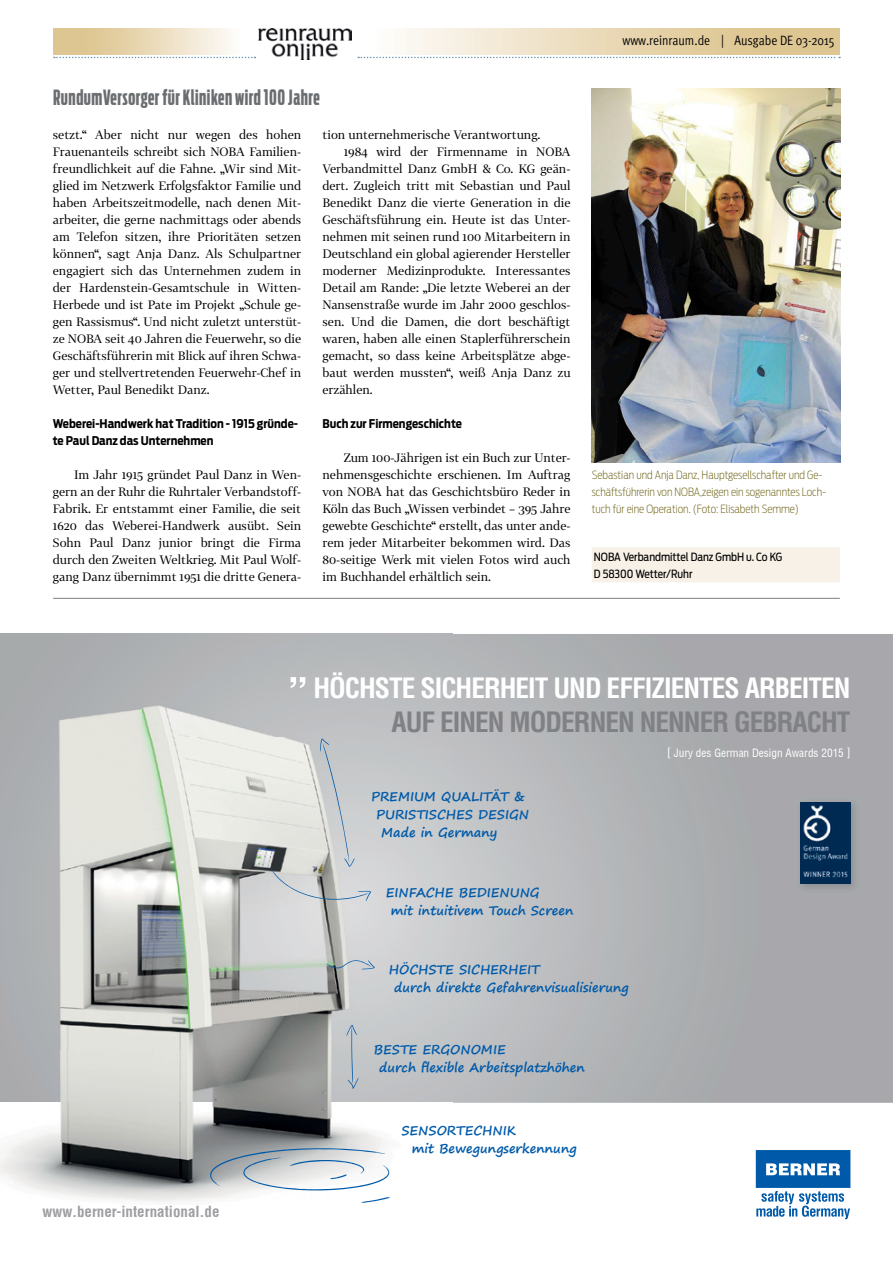
<style>
.page{position:relative;width:893px;height:1263px;background:#fff}
.page>*{position:absolute;margin:0;border:0;box-sizing:border-box;transform-origin:0 0}
.t1{font:700 condensed 27.3px "Switzerland";letter-spacing:-.035em;color:#fff}
.t2{font:700 condensed 27.3px "Switzerland";letter-spacing:-.035em;color:#808185}
.t3{font:700 21px "Antenna Comp";letter-spacing:.025em;color:#6b6e71}
.t4{font:700 condensed 15px "Switzerland";color:#9e9ea2}
.t5{font:13.5px "Meta OT Cond Norm";color:#000}
.t6{font:700 12.75px/18px "Segoe Print";color:#005aa9}
.t7{font:12px/17px "Tabac G2";color:#000;text-align:justify}
.t8{font:700 12px/17px "Antenna Cond";color:#000}
.t9{font:200 11.25px/17px "Antenna Cond";color:#6b6114}
.t10{font:11.25px/17px "Antenna Cond";color:#000}
.t11{font:11.25px "Switzerland Condensed Plain";color:#fff}
</style>
<div class="page">
<svg style="left:358px;top:57px;width:482px;height:1px"></svg>
<svg style="left:54px;top:57px;width:201px;height:1px"></svg>
<img style="left:258px;top:29px;width:94px;height:31px">
<img style="left:591px;top:88px;width:249px;height:374px">
<div style="left:592px;top:547px;width:248px;height:18px;background:#f7f1e7"></div>
<div style="left:592px;top:564px;width:248px;height:18px;background:#f7f1e7"></div>
<hr style="left:53px;top:598px;width:787px;height:1px;background:#7f7f7f">
<svg style="left:453px;top:634px;width:440px;height:469px;background:#afb1b4"></svg>
<img style="left:0;top:634px;width:453px;height:560px">
<svg style="left:326px;top:959px;width:49px;height:10px"></svg>
<svg style="left:270px;top:738px;width:101px;height:164px;background:#cfd1d0"></svg>
<svg style="left:54px;top:1148px;width:796px;height:71px"></svg>
<svg style="left:346px;top:1025px;width:13px;height:64px"></svg>
<img style="left:796px;top:797px;width:64px;height:96px">
<img style="left:801px;top:802px;width:49px;height:82px">
<svg style="left:291px;top:677px;width:14px;height:11px"></svg>
<h2 class="t3" style="left:53px;top:86px;width:268px">RundumVersorger für Kliniken wird 100 Jahre</h2>
<p class="t5" style="left:622px;top:32px;width:214px">www.reinraum.de | Ausgabe DE 03-2015</p>
<p class="t7" style="left:53px;top:126px;width:250px">setzt.“ Aber nicht nur wegen des hohen Frauenanteils schreibt sich NOBA Familien&shy;freundlichkeit auf die Fahne. „Wir sind Mit&shy;glied im Netzwerk Erfolgsfaktor Familie und haben Arbeitszeitmodelle, nach denen Mit&shy;arbeiter, die gerne nachmittags oder abends am Telefon sitzen, ihre Prioritäten setzen können“, sagt Anja Danz. Als Schulpartner engagiert sich das Unternehmen zudem in der Hardenstein-Gesamtschule in Witten-Herbede und ist Pate im Projekt „Schule ge&shy;gen Rassismus“. Und nicht zuletzt unterstüt&shy;ze NOBA seit 40 Jahren die Feuerwehr, so die Geschäftsführerin mit Blick auf ihren Schwa&shy;ger und stellvertretenden Feuerwehr-Chef in Wetter, Paul Benedikt Danz.</p>
<p class="t8" style="left:53px;top:415px;width:247px">Weberei-Handwerk hat Tradition - 1915 gründe&shy;te Paul Danz das Unternehmen</p>
<p class="t7" style="left:53px;top:466px;width:250px;text-indent:21px">Im Jahr 1915 gründet Paul Danz in Wen&shy;gern an der Ruhr die Ruhrtaler Verbandstoff-Fabrik. Er entstammt einer Familie, die seit 1620 das Weberei-Handwerk ausübt. Sein Sohn Paul Danz junior bringt die Firma durch den Zweiten Weltkrieg. Mit Paul Wolf&shy;gang Danz übernimmt 1951 die dritte Genera-</p>
<p class="t9" style="left:592px;top:467px;width:236px">Sebastian und Anja Danz, Hauptgesellschafter und Ge&shy;schäftsführerin von NOBA,zeigen ein sogenanntes Loch&shy;tuch für eine Operation. (Foto: Elisabeth Semme)</p>
<p class="t7" style="left:322px;top:126px;width:219px">tion unternehmerische Verantwortung.</p>
<p class="t7" style="left:344px;top:143px;width:228px">1984 wird der Firmenname in NOBA</p>
<p class="t7" style="left:322px;top:160px;width:250px">Verbandmittel Danz GmbH &amp; Co. KG geän-</p>
<p class="t7" style="left:322px;top:177px;width:250px">dert. Zugleich tritt mit Sebastian und Paul</p>
<p class="t7" style="left:322px;top:194px;width:250px">Benedikt Danz die vierte Generation in die</p>
<p class="t7" style="left:322px;top:211px;width:250px">Geschäftsführung ein. Heute ist das Unter-</p>
<p class="t7" style="left:322px;top:228px;width:250px">nehmen mit seinen rund 100 Mitarbeitern in</p>
<p class="t7" style="left:322px;top:245px;width:250px">Deutschland ein global agierender Hersteller</p>
<p class="t7" style="left:322px;top:262px;width:250px">moderner Medizinprodukte. Interessantes</p>
<p class="t7" style="left:322px;top:279px;width:250px">Detail am Rande: „Die letzte Weberei an der</p>
<p class="t7" style="left:322px;top:296px;width:250px">Nansenstraße wurde im Jahr 2000 geschlos-</p>
<p class="t7" style="left:322px;top:313px;width:250px">sen. Und die Damen, die dort beschäftigt</p>
<p class="t7" style="left:322px;top:330px;width:250px">waren, haben alle einen Staplerführerschein</p>
<p class="t7" style="left:322px;top:347px;width:250px">gemacht, so dass keine Arbeitsplätze abge-</p>
<p class="t7" style="left:322px;top:364px;width:250px">baut werden mussten“, weiß Anja Danz zu</p>
<p class="t7" style="left:322px;top:381px;width:52px">erzählen.</p>
<p class="t8" style="left:322px;top:415px;width:141px">Buch zur Firmengeschichte</p>
<p class="t7" style="left:322px;top:449px;width:250px;text-indent:21px">Zum 100-Jährigen ist ein Buch zur Unter&shy;nehmensgeschichte erschienen. Im Auftrag von NOBA hat das Geschichtsbüro Reder in Köln das Buch „Wissen verbindet – 395 Jahre gewebte Geschichte“ erstellt, das unter ande&shy;rem jeder Mitarbeiter bekommen wird. Das 80-seitige Werk mit vielen Fotos wird auch im Buchhandel erhältlich sein.</p>
<p class="t10" style="left:594px;top:548px;width:190px">NOBA Verbandmittel Danz GmbH u. Co KG<br>D 58300 Wetter/Ruhr</p>
<h1 class="t1" style="left:313px;top:671px;width:539px">HÖCHSTE SICHERHEIT UND EFFIZIENTES ARBEITEN</h1>
<h1 class="t2" style="left:391px;top:705px;width:461px">AUF EINEN MODERNEN NENNER GEBRACHT</h1>
<p class="t11" style="left:667px;top:746px;width:185px">[ Jury des German Design Awards 2015 ]</p>
<p class="t6" style="left:371px;top:787px;width:155px">PREMIUM QUALITÄT &amp;</p>
<p class="t6" style="left:376px;top:805px;width:155px">PURISTISCHES DESIGN</p>
<p class="t6" style="left:381px;top:823px;width:117px">Made in Germany</p>
<p class="t6" style="left:391px;top:883px;width:184px;text-indent:-5px">EINFACHE BEDIENUNG<br>mit intuitivem Touch Screen</p>
<p class="t6" style="left:394px;top:959px;width:236px;text-indent:-5px">HÖCHSTE SICHERHEIT<br>durch direkte Gefahrenvisualisierung</p>
<p class="t6" style="left:379px;top:1040px;width:207px;text-indent:-5px">BESTE ERGONOMIE<br>durch flexible Arbeitsplatzhöhen</p>
<p class="t4" style="left:43px;top:1202px;width:179px">www.berner-international.de</p>
<p class="t6" style="left:412px;top:1121px;width:167px;text-indent:-10px">SENSORTECHNIK<br>mit Bewegungserkennung</p>
</div>
